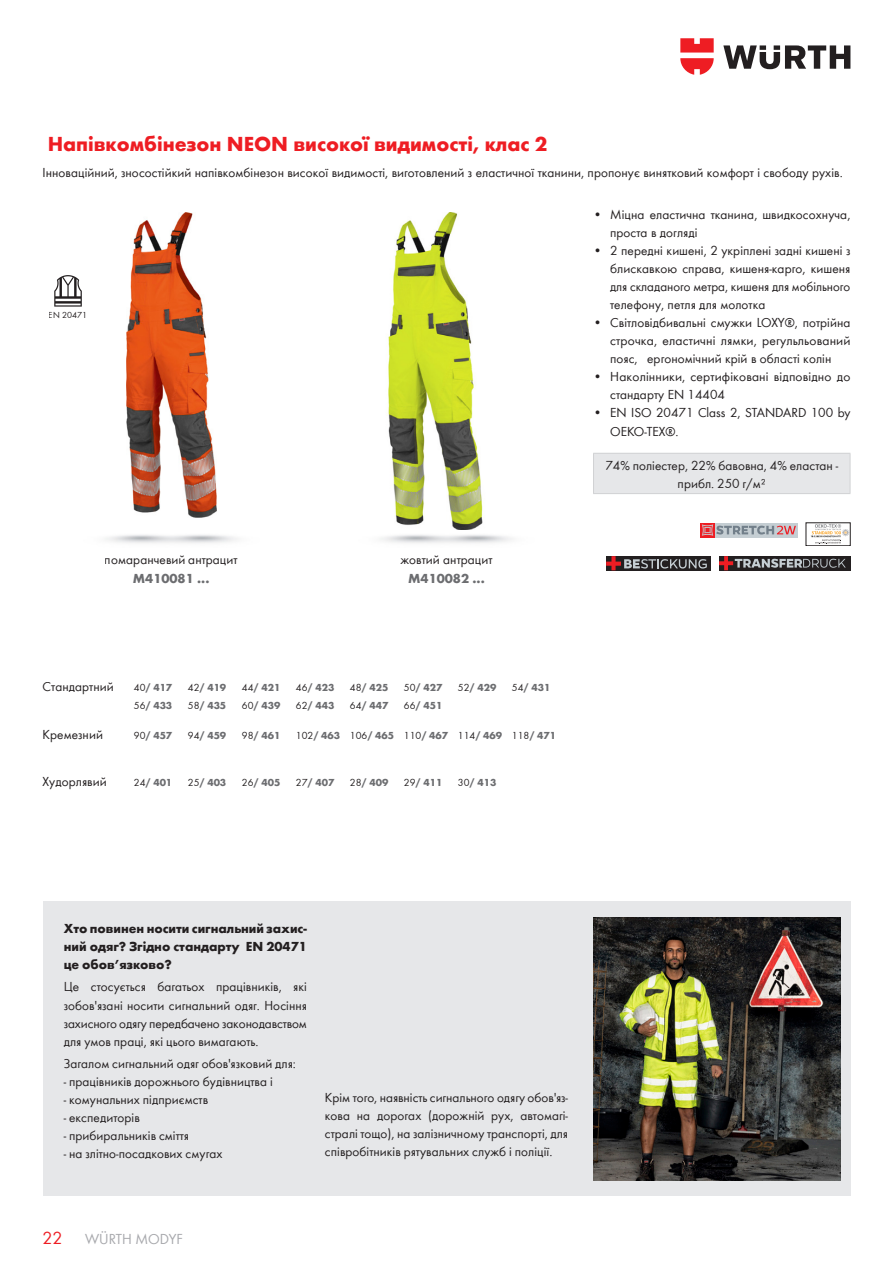
<style>
.page{position:relative;width:893px;height:1263px;background:#fff}
.page>*{position:absolute;margin:0;border:0;box-sizing:border-box;transform-origin:0 0}
.t1{font:700 21px "Wuerth";color:#ee1d23}
.t2{font:18px "Wuerth";color:#ee1d23}
.t3{font:15px "Wuerth";color:#a8a9ad}
.Features_red{font:13.5px/18px "Wuerth";color:#231f20;text-align:justify}
.t4{font:700 13.5px/18px "Wuerth";color:#231f20;text-align:justify}
.text_new_center9{font:13.5px/18px "Wuerth";color:#231f20;text-align:center}
.t5{font:700 13.5px "Wuerth";color:#6c6d70}
.t6{font:700 10.5px "Wuerth";color:#6c6d70}
.t7{font:9px "Wuerth";color:#231f20}
.s1{font-weight:400;color:#231f20}
</style>
<div class="page">
<svg style="left:723px;top:45px;width:127px;height:24px"></svg>
<svg style="left:680px;top:38px;width:34px;height:37px"></svg>
<div style="left:593px;top:453px;width:257px;height:41px;background:#e6e7e9"></div>
<hr style="left:593px;top:454px;width:1px;height:39px;background:#d1d2d4">
<hr style="left:850px;top:454px;width:1px;height:39px;background:#d1d2d4">
<hr style="left:593px;top:453px;width:257px;height:1px;background:#d1d2d4">
<hr style="left:593px;top:493px;width:257px;height:1px;background:#d1d2d4">
<div style="left:606px;top:556px;width:105px;height:14px;background:#231f20"></div>
<svg style="left:606px;top:556px;width:101px;height:14px"></svg>
<div style="left:719px;top:556px;width:131px;height:14px;background:#231f20"></div>
<svg style="left:719px;top:556px;width:127px;height:14px"></svg>
<div style="left:806px;top:523px;width:44px;height:23px;border:1px solid #231f20"></div>
<svg style="left:811px;top:524px;width:38px;height:20px"></svg>
<div style="left:715px;top:523px;width:83px;height:14px;background:#c5ced3"></div>
<div style="left:700px;top:523px;width:15px;height:14px;background:#ee1d23"></div>
<svg style="left:702px;top:524px;width:94px;height:12px"></svg>
<svg style="left:54px;top:275px;width:28px;height:32px"></svg>
<img style="left:126px;top:213px;width:90px;height:305px">
<img style="left:388px;top:213px;width:95px;height:316px">
<div style="left:43px;top:901px;width:807px;height:295px;background:#e6e7e9"></div>
<img style="left:593px;top:917px;width:247px;height:263px">
<p class="t1" style="left:48px;top:129px;width:501px">Напівкомбінезон NEON високої видимості, клас 2</p>
<p class="Features_red" style="left:43px;top:163px;width:802px">Інноваційний, зносостійкий напівкомбінезон високої видимості, виготовлений з еластичної тканини, пропонує винятковий комфорт і свободу рухів.</p>
<p class="t7" style="left:49px;top:309px;width:40px">EN 20471</p>
<p class="Features_red" style="left:105px;top:550px;width:134px">помаранчевий антрацит</p>
<p class="t5" style="left:133px;top:569px;width:78px">M410081 ...</p>
<p class="Features_red" style="left:401px;top:550px;width:93px">жовтий антрацит</p>
<p class="t5" style="left:408px;top:569px;width:78px">M410082 ...</p>
<p class="Features_red" style="left:43px;top:677px;width:73px">Стандартний</p>
<p class="t6" style="left:134px;top:680px;width:40px"><span class="s1">40</span>/ 417</p>
<p class="t6" style="left:188px;top:680px;width:40px"><span class="s1">42</span>/ 419</p>
<p class="t6" style="left:242px;top:680px;width:40px"><span class="s1">44</span>/ 421</p>
<p class="t6" style="left:296px;top:680px;width:40px"><span class="s1">46</span>/ 423</p>
<p class="t6" style="left:350px;top:680px;width:40px"><span class="s1">48</span>/ 425</p>
<p class="t6" style="left:404px;top:680px;width:40px"><span class="s1">50</span>/ 427</p>
<p class="t6" style="left:458px;top:680px;width:40px"><span class="s1">52</span>/ 429</p>
<p class="t6" style="left:512px;top:680px;width:40px"><span class="s1">54</span>/ 431</p>
<p class="t6" style="left:134px;top:698px;width:40px"><span class="s1">56</span>/ 433</p>
<p class="t6" style="left:188px;top:698px;width:40px"><span class="s1">58</span>/ 435</p>
<p class="t6" style="left:242px;top:698px;width:40px"><span class="s1">60</span>/ 439</p>
<p class="t6" style="left:296px;top:698px;width:40px"><span class="s1">62</span>/ 443</p>
<p class="t6" style="left:350px;top:698px;width:40px"><span class="s1">64</span>/ 447</p>
<p class="t6" style="left:404px;top:698px;width:40px"><span class="s1">66</span>/ 451</p>
<p class="Features_red" style="left:43px;top:724px;width:62px">Кремезний</p>
<p class="t6" style="left:134px;top:727px;width:40px"><span class="s1">90</span>/ 457</p>
<p class="t6" style="left:188px;top:727px;width:40px"><span class="s1">94</span>/ 459</p>
<p class="t6" style="left:242px;top:727px;width:40px"><span class="s1">98</span>/ 461</p>
<p class="t6" style="left:296px;top:727px;width:262px"><span class="s1">102</span>/ 463 <span class="s1">106</span>/ 465 <span class="s1">110</span>/ 467 <span class="s1">114</span>/ 469 <span class="s1">118</span>/ 471</p>
<p class="Features_red" style="left:43px;top:772px;width:66px">Худорлявий</p>
<p class="t6" style="left:134px;top:775px;width:40px"><span class="s1">24</span>/ 401</p>
<p class="t6" style="left:188px;top:775px;width:40px"><span class="s1">25</span>/ 403</p>
<p class="t6" style="left:242px;top:775px;width:40px"><span class="s1">26</span>/ 405</p>
<p class="t6" style="left:296px;top:775px;width:40px"><span class="s1">27</span>/ 407</p>
<p class="t6" style="left:350px;top:775px;width:40px"><span class="s1">28</span>/ 409</p>
<p class="t6" style="left:404px;top:775px;width:40px"><span class="s1">29</span>/ 411</p>
<p class="t6" style="left:458px;top:775px;width:40px"><span class="s1">30</span>/ 413</p>
<p class="Features_red" style="left:610px;top:205px;width:242px;text-indent:-17px">• Міцна еластична тканина, швидкосохнуча, проста в догляді</p>
<p class="Features_red" style="left:610px;top:241px;width:242px;text-indent:-17px">• 2 передні кишені, 2 укріплені задні кишені з блискавкою справа, кишеня-карго, кишеня для складаного метра, кишеня для мобільного телефону, петля для молотка</p>
<p class="Features_red" style="left:610px;top:313px;width:242px;text-indent:-17px">• Світловідбивальні смужки LOXY®, потрійна строчка, еластичні лямки, регульльований пояс, ергономічний крій в області колін</p>
<p class="Features_red" style="left:610px;top:367px;width:242px;text-indent:-17px">• Наколінники, сертифіковані відповідно до стандарту EN 14404</p>
<p class="Features_red" style="left:610px;top:402px;width:242px;line-height:19.2px;text-indent:-17px">• EN ISO 20471 Class 2, STANDARD 100 by<br>OEKO-TEX®.</p>
<p class="text_new_center9" style="left:605px;top:455px;width:234px">74% поліестер, 22% бавовна, 4% еластан - прибл. 250 г/м²</p>
<p class="t4" style="left:64px;top:919px;width:245px">Хто повинен носити сигнальний захис&shy;ний одяг? Згідно стандарту EN 20471 це обов’язково?</p>
<p class="Features_red" style="left:64px;top:977px;width:245px">Це стосується багатьох працівників, які зобов'язані носити сигнальний одяг. Носіння захисного одягу передбачено законодавством для умов праці, які цього вимагають.</p>
<p class="Features_red" style="left:64px;top:1053px;width:234px">Загалом сигнальний одяг обов'язковий для:</p>
<p class="Features_red" style="left:64px;top:1071px;width:210px">- працівників дорожнього будівництва і</p>
<p class="Features_red" style="left:64px;top:1089px;width:146px">- комунальних підприємств</p>
<p class="Features_red" style="left:64px;top:1107px;width:78px">- експедиторів</p>
<p class="Features_red" style="left:64px;top:1125px;width:127px">- прибиральників сміття</p>
<p class="Features_red" style="left:64px;top:1143px;width:160px">- на злітно-посадкових смугах</p>
<p class="Features_red" style="left:325px;top:1087px;width:245px">Крім того, наявність сигнального одягу обов'яз&shy;кова на дорогах (дорожній рух, автомагі&shy;стралі тощо), на залізничному транспорті, для співробітників рятувальних служб і поліції.</p>
<h2 class="t2" style="left:43px;top:1225px;width:21px">22</h2>
<p class="t3" style="left:85px;top:1229px;width:99px">WÜRTH MODYF</p>
</div>
